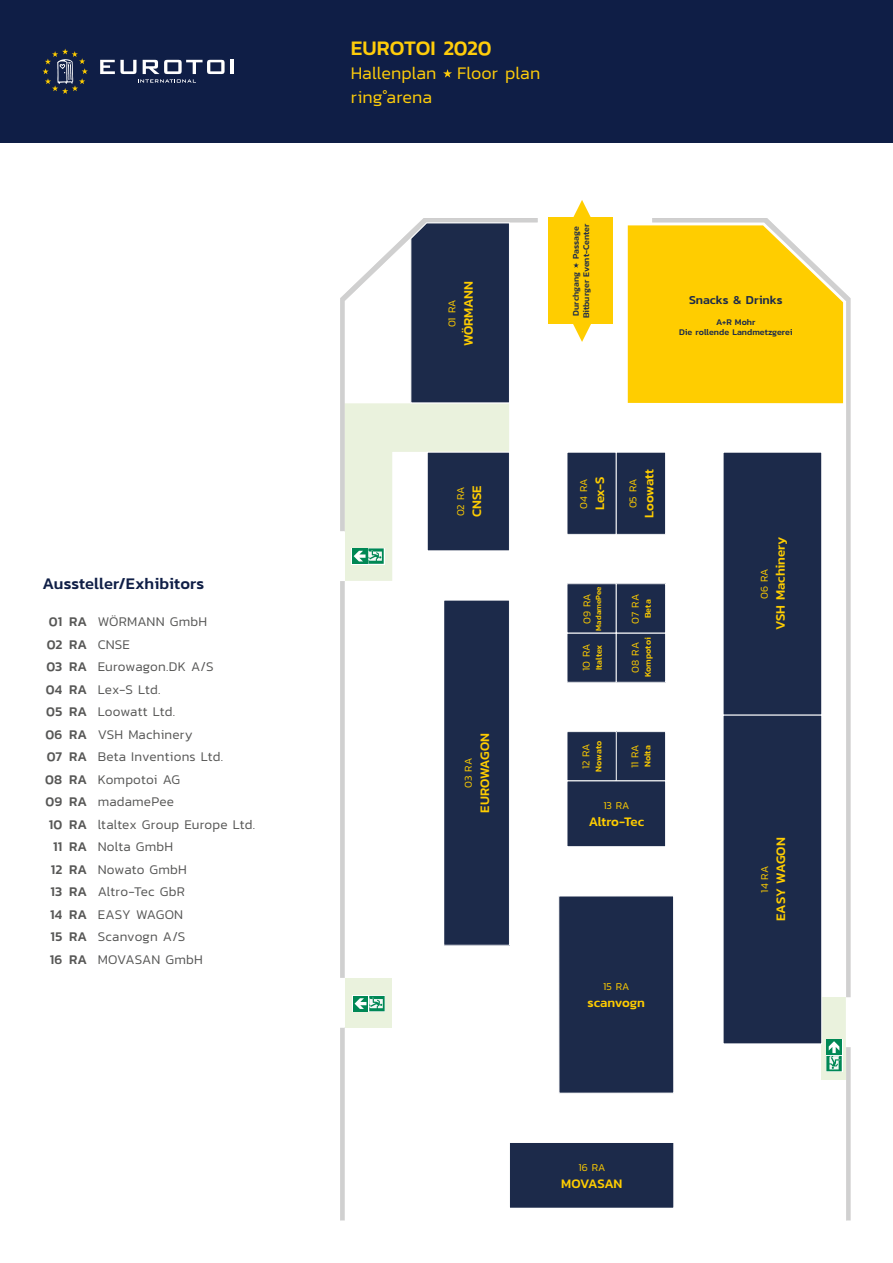
<style>
.page{position:relative;width:893px;height:1263px;background:#fff}
.page>*{position:absolute;margin:0;border:0;box-sizing:border-box;transform-origin:0 0}
.t1{font:500 21px "Kanit";letter-spacing:-.005em;color:#ffcd0a}
.t2{font:300 18px "Kanit";color:#ffcd0a}
.Heading{font:500 16.5px "Kanit";letter-spacing:.005em;color:#0f1e46}
.t3{font:300 13.5px "Kanit";letter-spacing:.01em;color:#575756}
.t4{font:500 13.5px "Kanit";color:#575756}
.t5{font:500 13.2px "Kanit";letter-spacing:-.005em;color:#ffcd00}
.t6{font:500 12.3px "Kanit";letter-spacing:-.005em;color:#1c2a4a}
.t7{font:300 10.65px "Kanit";letter-spacing:-.005em;color:#ffcd00}
.t8{font:500 8.85px/10.6px "Kanit";color:#1c2a4a}
.t9{font:500 8.85px "Kanit";letter-spacing:-.005em;color:#ffcd00}
.t10{font:500 7.95px "Kanit";color:#ffcd00}
.s1{font-weight:500}
.s2{font-weight:300}
</style>
<div class="page">
<svg style="left:340px;top:218px;width:510px;height:1002px"></svg>
<svg style="left:340px;top:978px;width:5px;height:49px"></svg>
<div style="left:567px;top:633px;width:49px;height:49px;background:#1c2a4a"></div>
<div style="left:567px;top:633px;width:50px;height:50px;border:1px solid #fff"></div>
<div style="left:567px;top:452px;width:49px;height:82px;background:#1c2a4a"></div>
<div style="left:616px;top:633px;width:50px;height:49px;background:#1c2a4a"></div>
<div style="left:616px;top:633px;width:50px;height:50px;border:1px solid #fff"></div>
<div style="left:567px;top:584px;width:49px;height:49px;background:#1c2a4a"></div>
<div style="left:567px;top:583px;width:50px;height:50px;border:1px solid #fff"></div>
<div style="left:616px;top:732px;width:50px;height:49px;background:#1c2a4a"></div>
<div style="left:616px;top:731px;width:50px;height:50px;border:1px solid #fff"></div>
<div style="left:567px;top:732px;width:49px;height:49px;background:#1c2a4a"></div>
<div style="left:567px;top:731px;width:50px;height:50px;border:1px solid #fff"></div>
<div style="left:616px;top:584px;width:50px;height:49px;background:#1c2a4a"></div>
<div style="left:616px;top:583px;width:50px;height:50px;border:1px solid #fff"></div>
<div style="left:567px;top:781px;width:99px;height:66px;background:#1c2a4a"></div>
<div style="left:567px;top:781px;width:99px;height:66px;border:1px solid #fff"></div>
<div style="left:723px;top:452px;width:99px;height:263px;background:#1c2a4a"></div>
<div style="left:723px;top:452px;width:99px;height:263px;border:1px solid #fff"></div>
<div style="left:559px;top:896px;width:115px;height:197px;background:#1c2a4a"></div>
<div style="left:558px;top:896px;width:116px;height:197px;border:1px solid #fff"></div>
<div style="left:616px;top:452px;width:50px;height:82px;background:#1c2a4a"></div>
<div style="left:616px;top:452px;width:50px;height:83px;border:1px solid #fff"></div>
<div style="left:509px;top:1142px;width:165px;height:66px;background:#1c2a4a"></div>
<div style="left:509px;top:1142px;width:165px;height:66px;border:1px solid #fff"></div>
<div style="left:723px;top:715px;width:99px;height:329px;background:#1c2a4a"></div>
<div style="left:723px;top:715px;width:99px;height:329px;border:1px solid #fff"></div>
<div style="left:444px;top:600px;width:65px;height:345px;background:#1c2a4a"></div>
<div style="left:443px;top:600px;width:67px;height:345px;border:1px solid #fff"></div>
<svg style="left:628px;top:225px;width:215px;height:178px;background:#fed013"></svg>
<svg style="left:352px;top:995px;width:17px;height:17px"></svg>
<div style="left:353px;top:996px;width:15px;height:15px;background:#085"></div>
<svg style="left:369px;top:995px;width:16px;height:17px"></svg>
<svg style="left:355px;top:996px;width:30px;height:15px"></svg>
<svg style="left:340px;top:222px;width:170px;height:359px"></svg>
<svg style="left:826px;top:1071px;width:16px;height:1px"></svg>
<svg style="left:826px;top:997px;width:24px;height:74px"></svg>
<div style="left:549px;top:218px;width:64px;height:106px;background:#ffcd00"></div>
<svg style="left:573px;top:200px;width:18px;height:18px"></svg>
<svg style="left:573px;top:263px;width:6px;height:5px"></svg>
<svg style="left:573px;top:324px;width:18px;height:18px"></svg>
<div style="left:0;top:0;width:893px;height:142px;background:#0f1e46"></div>
<hr style="left:231px;top:60px;width:3px;height:14px;background:#fff">
<svg style="left:100px;top:60px;width:125px;height:23px"></svg>
<svg style="left:43px;top:49px;width:45px;height:45px"></svg>
<svg style="left:443px;top:69px;width:9px;height:9px"></svg>
<p class="Heading" style="left:43px;top:571px;width:163px">Aussteller/Exhibitors</p>
<p class="t3" style="left:49px;top:612px;width:160px"><span class="s1">01 RA</span> WÖRMANN GmbH</p>
<p class="t4" style="left:47px;top:634px;width:85px">02 RA <span class="s2">CNSE</span></p>
<p class="t3" style="left:46px;top:657px;width:169px"><span class="s1">03 RA</span> Eurowagon.DK A/S</p>
<p class="t3" style="left:46px;top:680px;width:116px"><span class="s1">04 RA</span> Lex-S Ltd.</p>
<p class="t3" style="left:46px;top:702px;width:130px"><span class="s1">05 RA</span> Loowatt Ltd.</p>
<p class="t3" style="left:45px;top:725px;width:149px"><span class="s1">06 RA</span> VSH Machinery</p>
<p class="t3" style="left:47px;top:747px;width:178px"><span class="s1">07 RA</span> Beta Inventions Ltd.</p>
<p class="t3" style="left:45px;top:770px;width:136px"><span class="s1">08 RA</span> Kompotoi AG</p>
<p class="t3" style="left:46px;top:792px;width:130px"><span class="s1">09 RA</span> madamePee</p>
<p class="t3" style="left:49px;top:815px;width:208px"><span class="s1">10 RA</span> ltaltex Group Europe Ltd.</p>
<p class="t3" style="left:53px;top:837px;width:121px"><span class="s1">11 RA</span> Nolta GmbH</p>
<p class="t3" style="left:51px;top:860px;width:138px"><span class="s1">12 RA</span> Nowato GmbH</p>
<p class="t3" style="left:51px;top:882px;width:136px"><span class="s1">13 RA</span> Altro-Tec GbR</p>
<p class="t3" style="left:50px;top:905px;width:134px"><span class="s1">14 RA</span> EASY WAGON</p>
<p class="t3" style="left:51px;top:927px;width:136px"><span class="s1">15 RA</span> Scanvogn A/S</p>
<p class="t3" style="left:50px;top:950px;width:155px"><span class="s1">16 RA</span> MOVASAN GmbH</p>
<p class="t1" style="left:351px;top:32px;width:142px">EUROTOI 2020</p>
<p class="t2" style="left:351px;top:60px;width:191px">Hallenplan Floor plan</p>
<p class="t2" style="left:351px;top:84px;width:83px">ring°arena</p>
<p class="t5" style="left:458px;top:346px;width:67px;rotate:-90deg">WÖRMANN</p>
<p class="t7" style="left:445px;top:327px;width:29px;rotate:-90deg">01 RA</p>
<p class="t8" style="left:570px;top:318px;width:96px;text-indent:59px;rotate:-90deg">Passage<br>Bitburger Event-Center</p>
<p class="t8" style="left:570px;top:315px;width:45px;rotate:-90deg">Durchgang</p>
<p class="t6" style="left:689px;top:290px;width:95px">Snacks &amp; Drinks</p>
<p class="t8" style="left:679px;top:316px;width:115px;text-align:center">A+R Mohr<br>Die rollende Landmetzgerei</p>
<p class="t7" style="left:453px;top:516px;width:31px;rotate:-90deg">02 RA</p>
<p class="t5" style="left:467px;top:517px;width:33px;rotate:-90deg">CNSE</p>
<p class="t7" style="left:461px;top:788px;width:31px;rotate:-90deg">03 RA</p>
<p class="t5" style="left:475px;top:812px;width:81px;rotate:-90deg">EUROWAGON</p>
<p class="t7" style="left:576px;top:508px;width:32px;rotate:-90deg">04 RA</p>
<p class="t5" style="left:590px;top:510px;width:35px;rotate:-90deg">Lex-S</p>
<p class="t7" style="left:625px;top:508px;width:31px;rotate:-90deg">05 RA</p>
<p class="t5" style="left:639px;top:518px;width:50px;rotate:-90deg">Loowatt</p>
<p class="t7" style="left:579px;top:624px;width:32px;rotate:-90deg">09 RA</p>
<p class="t10" style="left:593px;top:631px;width:46px;rotate:-90deg">MadamePee</p>
<p class="t7" style="left:628px;top:624px;width:31px;rotate:-90deg">07 RA</p>
<p class="t9" style="left:641px;top:618px;width:20px;rotate:-90deg">Beta</p>
<p class="t7" style="left:579px;top:671px;width:29px;rotate:-90deg">10 RA</p>
<p class="t9" style="left:592px;top:670px;width:27px;rotate:-90deg">Italtex</p>
<p class="t7" style="left:628px;top:673px;width:32px;rotate:-90deg">08 RA</p>
<p class="t9" style="left:641px;top:677px;width:41px;rotate:-90deg">Kompotoi</p>
<p class="t9" style="left:592px;top:772px;width:32px;rotate:-90deg">Nowato</p>
<p class="t7" style="left:578px;top:769px;width:28px;rotate:-90deg">12 RA</p>
<p class="t7" style="left:628px;top:768px;width:25px;rotate:-90deg">11 RA</p>
<p class="t9" style="left:641px;top:767px;width:23px;rotate:-90deg">Nolta</p>
<p class="t7" style="left:603px;top:798px;width:28px">13 RA</p>
<p class="t5" style="left:589px;top:812px;width:57px">Altro-Tec</p>
<p class="t7" style="left:603px;top:979px;width:28px">15 RA</p>
<p class="t5" style="left:588px;top:993px;width:59px">scanvogn</p>
<p class="t7" style="left:757px;top:599px;width:32px;rotate:-90deg">06 RA</p>
<p class="t5" style="left:771px;top:630px;width:95px;rotate:-90deg">VSH Machinery</p>
<p class="t7" style="left:757px;top:892px;width:28px;rotate:-90deg">14 RA</p>
<p class="t5" style="left:771px;top:921px;width:85px;rotate:-90deg">EASY WAGON</p>
<p class="t7" style="left:578px;top:1160px;width:28px">16 RA</p>
<p class="t5" style="left:561px;top:1174px;width:63px">MOVASAN</p>
</div>
